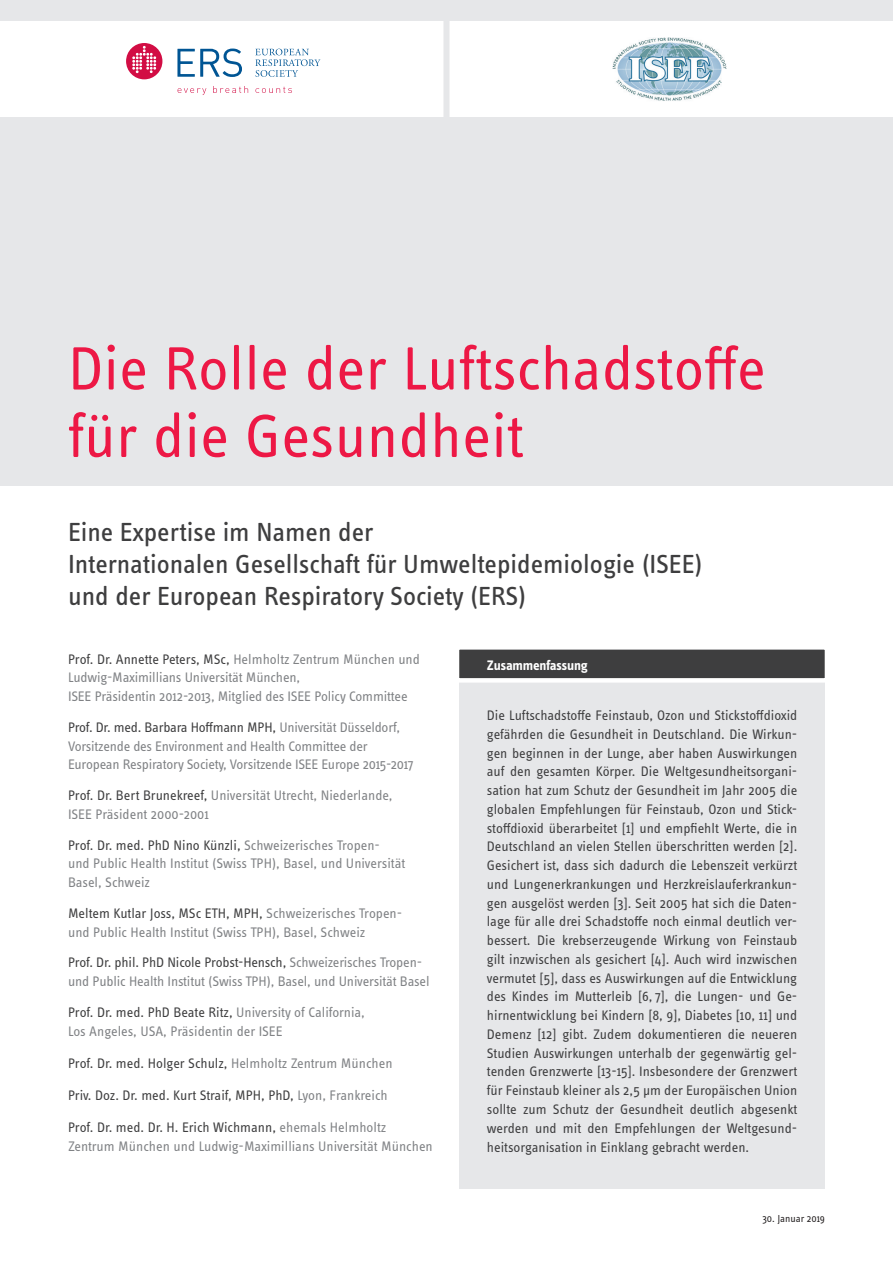
<style>
.page{position:relative;width:893px;height:1263px;background:#fff}
.page>*{position:absolute;margin:0;border:0;box-sizing:border-box;transform-origin:0 0}
.t1{font:63px/67.5px "Info OT Text";color:#ed1845}
.t2{font:27px/32.4px "Info OT Text";color:#3e3e3f}
.t3{font:14.25px/18.8px "Info OT Text";color:#3e3e3f;text-align:justify}
.t4{font:14.25px/18.8px "Info OT Text";letter-spacing:-.01em;color:#808285}
.t5{font:700 14.25px "Info OT Text";letter-spacing:-.015em;color:#fff}
.t6{font:10.5px "Info OT Text";color:#231f20}
.s1{color:#3e3e3f}
.s2{color:#808285}
</style>
<div class="page">
<div style="left:459px;top:678px;width:366px;height:511px;background:#e6e7e9"></div>
<div style="left:0;top:0;width:893px;height:486px;background:#e6e7e9"></div>
<div style="left:0;top:21px;width:444px;height:96px;background:#fff"></div>
<div style="left:449px;top:21px;width:444px;height:96px;background:#fff"></div>
<svg style="left:459px;top:649px;width:366px;height:34px;background:#5d5d5e"></svg>
<svg style="left:255px;top:49px;width:65px;height:28px;background:#dae6ef"></svg>
<svg style="left:178px;top:88px;width:28px;height:7px"></svg>
<svg style="left:213px;top:86px;width:35px;height:7px"></svg>
<svg style="left:255px;top:87px;width:37px;height:6px"></svg>
<div style="left:126px;top:43px;width:36px;height:36px;background:#d20d44;border-radius:50%"></div>
<svg style="left:132px;top:46px;width:24px;height:27px"></svg>
<svg style="left:177px;top:49px;width:65px;height:28px;background:#acc7dc"></svg>
<img style="left:612px;top:37px;width:115px;height:64px">
<h1 class="t1" style="left:68px;top:334px;width:699px">Die Rolle der Luftschadstoffe für die Gesundheit</h1>
<h2 class="t2" style="left:68px;top:515px;width:636px">Eine Expertise im Namen der<br>Internationalen Gesellschaft für Umweltepidemiologie (ISEE) und der European Respiratory Society (ERS)</h2>
<p class="t4" style="left:68px;top:649px;width:353px"><span class="s1">Prof. Dr. Annette Peters, MSc,</span> Helmholtz Zentrum München und<br>Ludwig-Maximillians Universität München,<br>ISEE Präsidentin 2012-2013, Mitglied des ISEE Policy Committee</p>
<p class="t4" style="left:68px;top:717px;width:347px"><span class="s1">Prof. Dr. med. Barbara Hoffmann MPH,</span> Universität Düsseldorf,<br>Vorsitzende des Environment and Health Committee der<br>European Respiratory Society, Vorsitzende ISEE Europe 2015-2017</p>
<p class="t4" style="left:68px;top:786px;width:326px"><span class="s1">Prof. Dr. Bert Brunekreef,</span> Universität Utrecht, Niederlande,<br>ISEE Präsident 2000-2001</p>
<p class="t4" style="left:68px;top:835px;width:339px"><span class="s1">Prof. Dr. med. PhD Nino Künzli,</span> Schweizerisches Tropen-<br>und Public Health Institut (Swiss TPH), Basel, und Universität<br>Basel, Schweiz</p>
<p class="t4" style="left:68px;top:903px;width:336px"><span class="s1">Meltem Kutlar Joss, MSc ETH, MPH,</span> Schweizerisches Tropen&shy;und Public Health Institut (Swiss TPH), Basel, Schweiz</p>
<p class="t4" style="left:68px;top:953px;width:363px"><span class="s1">Prof. Dr. phil. PhD Nicole Probst-Hensch,</span> Schweizerisches Tropen&shy;und Public Health Institut (Swiss TPH), Basel, und Universität Basel</p>
<p class="t4" style="left:68px;top:1002px;width:298px"><span class="s1">Prof. Dr. med. PhD Beate Ritz,</span> University of California,<br>Los Angeles, USA, Präsidentin der ISEE</p>
<p class="t3" style="left:68px;top:1053px;width:326px">Prof. Dr. med. Holger Schulz, <span class="s2">Helmholtz Zentrum München</span></p>
<p class="t3" style="left:68px;top:1086px;width:321px">Priv. Doz. Dr. med. Kurt Straif, MPH, PhD, <span class="s2">Lyon, Frankreich</span></p>
<p class="t4" style="left:68px;top:1118px;width:366px"><span class="s1">Prof. Dr. med. Dr. H. Erich Wichmann,</span> ehemals Helmholtz<br>Zentrum München und Ludwig-Maximillians Universität München</p>
<p class="t5" style="left:487px;top:656px;width:103px">Zusammenfassung</p>
<p class="t3" style="left:487px;top:706px;width:312px">Die Luftschadstoffe Feinstaub, Ozon und Stickstoffdioxid gefährden die Gesundheit in Deutschland. Die Wirkun&shy;gen beginnen in der Lunge, aber haben Auswirkungen auf den gesamten Körper. Die Weltgesundheitsorgani&shy;sation hat zum Schutz der Gesundheit im Jahr 2005 die globalen Empfehlungen für Feinstaub, Ozon und Stick&shy;stoffdioxid überarbeitet [1] und empfiehlt Werte, die in Deutschland an vielen Stellen überschritten werden [2].<br>Gesichert ist, dass sich dadurch die Lebenszeit verkürzt und Lungenerkrankungen und Herzkreislauferkrankun&shy;gen ausgelöst werden [3]. Seit 2005 hat sich die Daten&shy;lage für alle drei Schadstoffe noch einmal deutlich ver&shy;bessert. Die krebserzeugende Wirkung von Feinstaub gilt inzwischen als gesichert [4]. Auch wird inzwischen vermutet [5], dass es Auswirkungen auf die Entwicklung des Kindes im Mutterleib [6, 7], die Lungen- und Ge&shy;hirnentwicklung bei Kindern [8, 9], Diabetes [10, 11] und Demenz [12] gibt. Zudem dokumentieren die neueren Studien Auswirkungen unterhalb der gegenwärtig gel&shy;tenden Grenzwerte [13-15]. Insbesondere der Grenzwert für Feinstaub kleiner als 2,5 µm der Europäischen Union sollte zum Schutz der Gesundheit deutlich abgesenkt werden und mit den Empfehlungen der Weltgesund&shy;heitsorganisation in Einklang gebracht werden.</p>
<p class="t6" style="left:762px;top:1212px;width:64px">30. Januar 2019</p>
</div>
